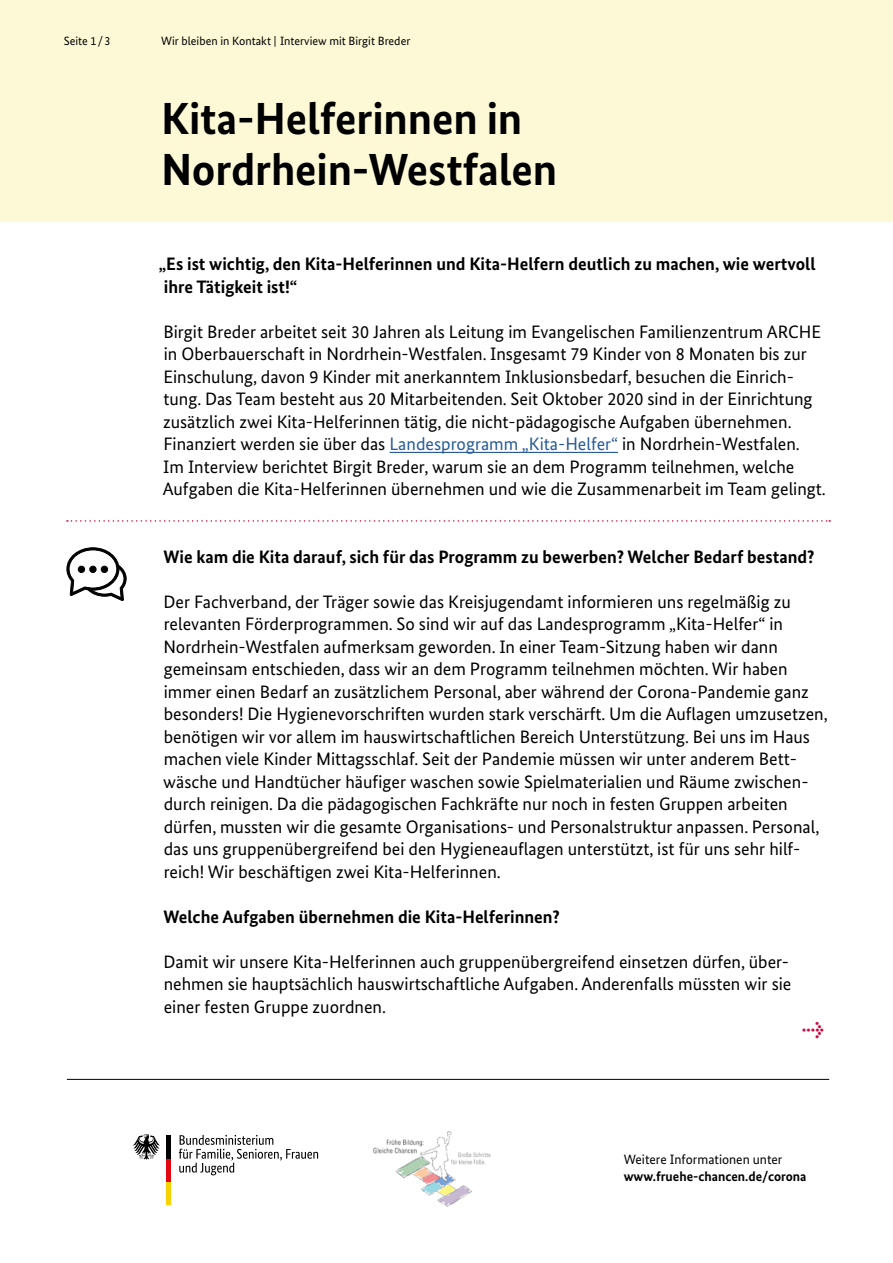
<style>
.page{position:relative;width:893px;height:1263px;background:#fff}
.page>*{position:absolute;margin:0;border:0;box-sizing:border-box;transform-origin:0 0}
.Großer_Titel{font:700 45px/51px "Bundes Sans";letter-spacing:-.005em;color:#000}
.Fließtext_Regular{font:18px/22.5px "Bundes Sans";color:#000}
.Frage{font:700 18px/22.5px "Bundes Sans";color:#000}
.Fließtext_Regular-2{font:700 18px "Meta Pro";color:#d3043b}
.Fließtext_Regular-3{font:700 13.5px/16.5px "Bundes Sans";color:#000}
.t1{font:12px "Bundes Sans";color:#000}
.s1{color:#275b9b}
.s2{font-weight:400}
</style>
<div class="page">
<hr style="left:389px;top:452px;width:229px;height:1px;background:#275b9b">
<hr style="left:67px;top:1079px;width:762px;height:1px;background:#000">
<div style="left:0;top:0;width:893px;height:221px;background:#fdf9d7"></div>
<svg style="left:67px;top:547px;width:59px;height:54px"></svg>
<div style="left:90px;top:566px;width:6px;height:7px;border:1px solid #000;border-radius:50%"></div>
<svg style="left:67px;top:520px;width:763px;height:2px"></svg>
<svg style="left:179px;top:1135px;width:139px;height:40px"></svg>
<hr style="left:167px;top:1182px;width:4px;height:23px;background:#f8d200">
<hr style="left:167px;top:1158px;width:4px;height:24px;background:#e30613">
<svg style="left:133px;top:1134px;width:27px;height:25px"></svg>
<hr style="left:167px;top:1135px;width:4px;height:23px;background:#000">
<img style="left:373px;top:1131px;width:118px;height:76px">
<p class="t1" style="left:64px;top:34px;width:48px">Seite 1/3</p>
<p class="t1" style="left:161px;top:34px;width:251px">Wir bleiben in Kontakt | Interview mit Birgit Breder</p>
<p class="Großer_Titel" style="left:161px;top:93px;width:398px">Kita-Helferinnen in<br>Nordrhein-Westfalen</p>
<p class="Frage" style="left:159px;top:252px;width:658px">„Es ist wichtig, den Kita-Helferinnen und Kita-Helfern deutlich zu machen, wie wertvoll ihre Tätigkeit ist!“</p>
<p class="Fließtext_Regular" style="left:163px;top:320px;width:665px">Birgit Breder arbeitet seit 30 Jahren als Leitung im Evangelischen Familienzentrum ARCHE in Oberbauerschaft in Nordrhein-Westfalen. Insgesamt 79 Kinder von 8 Monaten bis zur Einschulung, davon 9 Kinder mit anerkanntem Inklusionsbedarf, besuchen die Einrich&shy;tung. Das Team besteht aus 20 Mitarbeitenden. Seit Oktober 2020 sind in der Einrichtung zusätzlich zwei Kita-Helferinnen tätig, die nicht-pädagogische Aufgaben übernehmen.<br>Finanziert werden sie über das <span class="s1">Landesprogramm „Kita-Helfer“</span> in Nordrhein-Westfalen.<br>Im Interview berichtet Birgit Breder, warum sie an dem Programm teilnehmen, welche Aufgaben die Kita-Helferinnen übernehmen und wie die Zusammenarbeit im Team gelingt.</p>
<p class="Frage" style="left:163px;top:545px;width:653px">Wie kam die Kita darauf, sich für das Programm zu bewerben? Welcher Bedarf bestand?</p>
<p class="Fließtext_Regular" style="left:163px;top:590px;width:666px">Der Fachverband, der Träger sowie das Kreisjugendamt informieren uns regelmäßig zu relevanten Förderprogrammen. So sind wir auf das Landesprogramm „Kita-Helfer“ in Nordrhein-Westfalen aufmerksam geworden. In einer Team-Sitzung haben wir dann gemeinsam entschieden, dass wir an dem Programm teilnehmen möchten. Wir haben immer einen Bedarf an zusätzlichem Personal, aber während der Corona-Pandemie ganz besonders! Die Hygienevorschriften wurden stark verschärft. Um die Auflagen umzusetzen, benötigen wir vor allem im hauswirtschaftlichen Bereich Unterstützung. Bei uns im Haus machen viele Kinder Mittagsschlaf. Seit der Pandemie müssen wir unter anderem Bett&shy;wäsche und Handtücher häufiger waschen sowie Spielmaterialien und Räume zwischen&shy;durch reinigen. Da die pädagogischen Fachkräfte nur noch in festen Gruppen arbeiten dürfen, mussten wir die gesamte Organisations- und Personalstruktur anpassen. Personal, das uns gruppenübergreifend bei den Hygieneauflagen unterstützt, ist für uns sehr hilf&shy;reich! Wir beschäftigen zwei Kita-Helferinnen.</p>
<p class="Frage" style="left:163px;top:905px;width:398px">Welche Aufgaben übernehmen die Kita-Helferinnen?</p>
<p class="Fließtext_Regular" style="left:163px;top:950px;width:629px">Damit wir unsere Kita-Helferinnen auch gruppenübergreifend einsetzen dürfen, über&shy;nehmen sie hauptsächlich hauswirtschaftliche Aufgaben. Anderenfalls müssten wir sie einer festen Gruppe zuordnen.</p>
<p class="Fließtext_Regular-2" style="left:802px;top:1017px;width:23px">→</p>
<p class="Fließtext_Regular-3" style="left:624px;top:1151px;width:184px"><span class="s2">Weitere Informationen unter </span>www.fruehe-chancen.de/corona</p>
</div>
